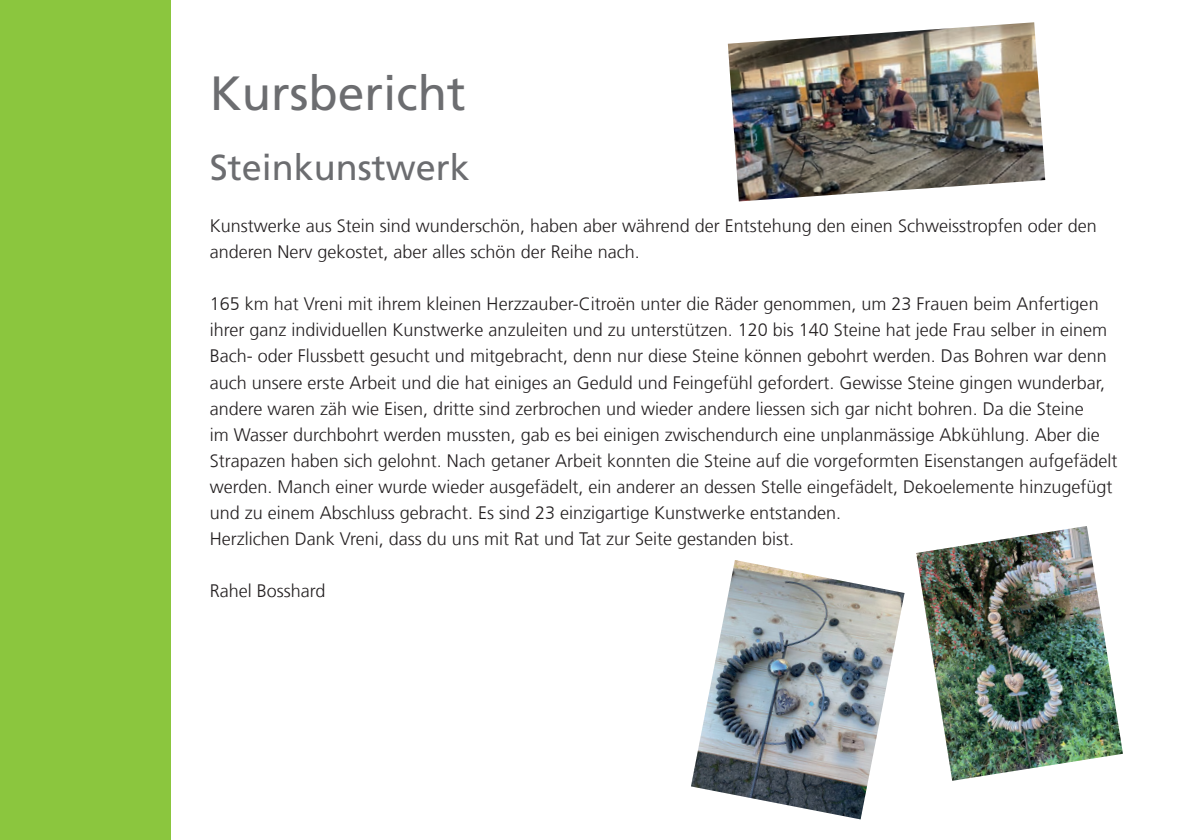
<style>
.page{position:relative;width:1191px;height:840px;background:#fff}
.page>*{position:absolute;margin:0;border:0;box-sizing:border-box;transform-origin:0 0}
.Seitentitel{font:48px "Frutiger LT Com";color:#6c6d70}
.Untertitel{font:36px "Frutiger LT Com";color:#6c6d70}
.Lauftext{font:300 18px/26px "Frutiger LT Com";color:#231f20}
</style>
<div class="page">
<div style="left:0;top:0;width:170px;height:839px;background:#8bc63e"></div>
<img style="left:691px;top:560px;width:213px;height:258px">
<img style="left:728px;top:22px;width:317px;height:179px">
<img style="left:916px;top:526px;width:207px;height:254px">
<p class="Seitentitel" style="left:210px;top:65px;width:258px">Kursbericht</p>
<p class="Untertitel" style="left:210px;top:146px;width:262px">Steinkunstwerk</p>
<p class="Lauftext" style="left:210px;top:213px;width:888px">Kunstwerke aus Stein sind wunderschön, haben aber während der Entstehung den einen Schweisstropfen oder den anderen Nerv gekostet, aber alles schön der Reihe nach.</p>
<p class="Lauftext" style="left:210px;top:291px;width:909px">165 km hat Vreni mit ihrem kleinen Herzzauber-Citroën unter die Räder genommen, um 23 Frauen beim Anfertigen ihrer ganz individuellen Kunstwerke anzuleiten und zu unterstützen. 120 bis 140 Steine hat jede Frau selber in einem Bach- oder Flussbett gesucht und mitgebracht, denn nur diese Steine können gebohrt werden. Das Bohren war denn auch unsere erste Arbeit und die hat einiges an Geduld und Feingefühl gefordert. Gewisse Steine gingen wunderbar, andere waren zäh wie Eisen, dritte sind zerbrochen und wieder andere liessen sich gar nicht bohren. Da die Steine<br>im Wasser durchbohrt werden mussten, gab es bei einigen zwischendurch eine unplanmässige Abkühlung. Aber die Strapazen haben sich gelohnt. Nach getaner Arbeit konnten die Steine auf die vorgeformten Eisenstangen aufgefädelt werden. Manch einer wurde wieder ausgefädelt, ein anderer an dessen Stelle eingefädelt, Dekoelemente hinzugefügt und zu einem Abschluss gebracht. Es sind 23 einzigartige Kunstwerke entstanden.</p>
<p class="Lauftext" style="left:210px;top:525px;width:586px">Herzlichen Dank Vreni, dass du uns mit Rat und Tat zur Seite gestanden bist.</p>
<p class="Lauftext" style="left:210px;top:577px;width:117px">Rahel Bosshard</p>
</div>
